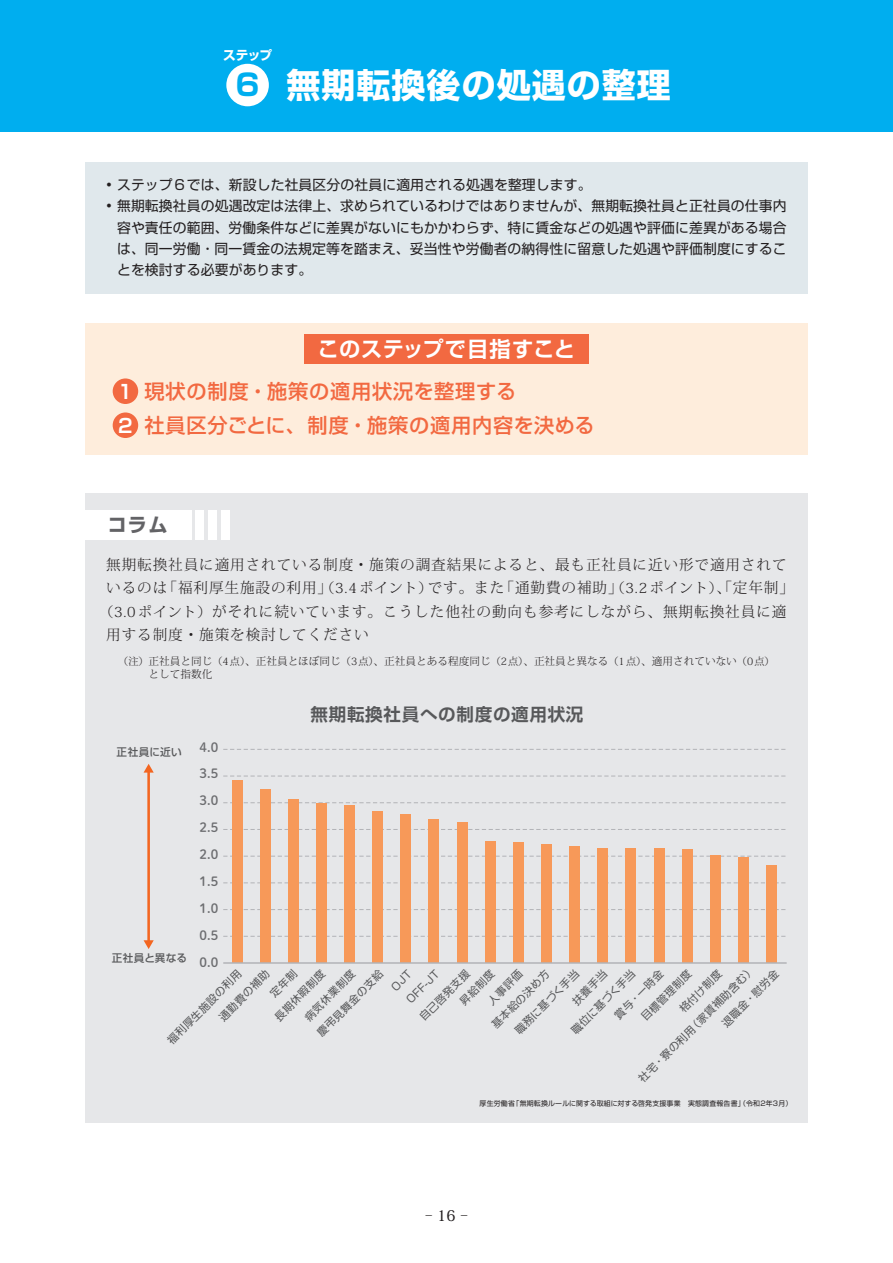
<style>
.page{position:relative;width:893px;height:1263px;background:#fff}
.page>*{position:absolute;margin:0;border:0;box-sizing:border-box;transform-origin:0 0}
.t1{font:700 34.05px "Shin Go Pr 6 N";letter-spacing:.03em;color:#fff}
.t2{font:700 29.7px "Shin Go Pr 6 N";color:#00aeef}
.t3{font:700 21.3px "Shin Go Pr 6 N De";letter-spacing:.02em;color:#fff}
.t4{font:500 20.25px/34px "Shin Go Pr 6 N";letter-spacing:.04em;color:#f26941}
.t5{font:700 19.2px "Shin Go Pr 6 N";color:#636366}
.t6{font:700 19.2px "Shin Go Pr 6 N De";color:#fff}
.t7{font:700 17.55px "Shin Go Pr 6 N De";letter-spacing:.04em;color:#57585a}
.t8{font:500 14.85px "Koz Min Pr 6 N";color:#231f20}
.t9{font:300 14.55px "Koz Min Pr 6 N";letter-spacing:.06em;color:#231f20}
.t10{font:13.8px/21.3px "Shin Go Pr 6 N";letter-spacing:.01em;color:#231f20;text-align:justify}
.t11{font:12.75px/26.8px "P Shuei M Go Std B";color:#6c6d70;text-align:justify}
.t12{font:700 12.75px "Shin Go Pr 6 N";color:#fff}
.t13{font:10.65px/20px "Shin Go Pr 6 N";color:#57585a}
.t14{font:300 10.65px/13.5px "Koz Min Pr 6 N";color:#231f20}
.t15{font:500 10.65px "Shin Go Pr 6 N";letter-spacing:.03em;color:#57585a}
.t16{font:6.9px "Shin Go Pr 6 N";letter-spacing:.03em;color:#231f20}
.s1{font-family:"Shin Go Pr 6 N De";font-weight:700;font-size:19.2px;color:#fff}
.s2{font-size:13.95px}
.s3{font-size:10.05px}
</style>
<div class="page">
<div style="left:0;top:0;width:893px;height:132px;background:#00aeef"></div>
<div style="left:85px;top:162px;width:723px;height:131px;background:#e0e8ec"></div>
<div style="left:85px;top:323px;width:723px;height:132px;background:#feeddc"></div>
<div style="left:85px;top:493px;width:723px;height:630px;background:#e6e7e9"></div>
<hr style="left:147px;top:771px;width:3px;height:171px;background:#f36621">
<svg style="left:144px;top:764px;width:10px;height:9px"></svg>
<svg style="left:144px;top:940px;width:10px;height:9px"></svg>
<svg style="left:223px;top:749px;width:563px;height:1px"></svg>
<svg style="left:223px;top:776px;width:563px;height:1px"></svg>
<svg style="left:223px;top:802px;width:563px;height:1px"></svg>
<svg style="left:223px;top:829px;width:563px;height:1px"></svg>
<svg style="left:223px;top:856px;width:563px;height:1px"></svg>
<svg style="left:223px;top:882px;width:563px;height:1px"></svg>
<svg style="left:223px;top:909px;width:563px;height:1px"></svg>
<svg style="left:223px;top:936px;width:563px;height:1px"></svg>
<div style="left:232px;top:781px;width:10px;height:182px;background:#f79959"></div>
<div style="left:260px;top:789px;width:10px;height:174px;background:#f79959"></div>
<div style="left:288px;top:800px;width:11px;height:163px;background:#f79959"></div>
<div style="left:316px;top:804px;width:11px;height:159px;background:#f79959"></div>
<div style="left:344px;top:805px;width:11px;height:158px;background:#f79959"></div>
<div style="left:372px;top:811px;width:11px;height:152px;background:#f79959"></div>
<div style="left:401px;top:814px;width:10px;height:149px;background:#f79959"></div>
<div style="left:429px;top:820px;width:10px;height:143px;background:#f79959"></div>
<div style="left:457px;top:822px;width:10px;height:141px;background:#f79959"></div>
<div style="left:485px;top:841px;width:11px;height:122px;background:#f79959"></div>
<div style="left:513px;top:842px;width:11px;height:121px;background:#f79959"></div>
<div style="left:541px;top:844px;width:11px;height:119px;background:#f79959"></div>
<div style="left:569px;top:846px;width:11px;height:117px;background:#f79959"></div>
<div style="left:597px;top:848px;width:11px;height:115px;background:#f79959"></div>
<div style="left:626px;top:848px;width:10px;height:115px;background:#f79959"></div>
<div style="left:654px;top:848px;width:10px;height:115px;background:#f79959"></div>
<div style="left:682px;top:849px;width:10px;height:114px;background:#f79959"></div>
<div style="left:710px;top:855px;width:11px;height:108px;background:#f79959"></div>
<div style="left:738px;top:858px;width:11px;height:105px;background:#f79959"></div>
<div style="left:766px;top:865px;width:11px;height:98px;background:#f79959"></div>
<hr style="left:223px;top:962px;width:564px;height:2px;background:#b2b3b7">
<div style="left:226px;top:64px;width:43px;height:42px;background:#fff;border-radius:50%"></div>
<div style="left:304px;top:334px;width:285px;height:30px;background:#f26941"></div>
<div style="left:113px;top:412px;width:25px;height:26px;background:#f26941;border-radius:50%"></div>
<div style="left:113px;top:378px;width:25px;height:26px;background:#f26941;border-radius:50%"></div>
<div style="left:196px;top:510px;width:8px;height:30px;background:#fff"></div>
<div style="left:208px;top:510px;width:9px;height:30px;background:#fff"></div>
<div style="left:221px;top:510px;width:9px;height:30px;background:#fff"></div>
<div style="left:85px;top:510px;width:106px;height:30px;background:#fff"></div>
<p class="t12" style="left:223px;top:45px;width:50px">ステップ</p>
<h2 class="t2" style="left:235px;top:62px;width:26px">6</h2>
<h1 class="t1" style="left:286px;top:58px;width:386px">無期転換後の処遇の整理</h1>
<p class="t10" style="left:106px;top:173px;width:487px">• ステップ6では、新設した社員区分の社員に適用される処遇を整理します。</p>
<p class="t10" style="left:117px;top:195px;width:671px;text-indent:-11px">• 無期転換社員の処遇改定は法律上、求められているわけではありませんが、無期転換社員と正社員の仕事内容や責任の範囲、労働条件などに差異がないにもかかわらず、特に賃金などの処遇や評価に差異がある場合は、同一労働・同一賃金の法規定等を踏まえ、妥当性や労働者の納得性に留意した処遇や評価制度にすることを検討する必要があります。</p>
<h3 class="t3" style="left:318px;top:331px;width:259px">このステップで目指すこと</h3>
<h3 class="t4" style="left:118px;top:374px;width:478px;text-indent:26px">現状の制度・施策の適用状況を整理する<br><span class="s1">2</span> 社員区分ごとに、制度・施策の適用内容を決める</h3>
<h3 class="t6" style="left:118px;top:375px;width:16px">1</h3>
<h3 class="t5" style="left:108px;top:510px;width:61px">コラム</h3>
<p class="t9" style="left:106px;top:556px;width:682px">無期転換社員に適用されている制度・施策の調査結果によると、最も正社員に近い形で適用されて</p>
<p class="t9" style="left:106px;top:580px;width:689px">いるのは「福利厚生施設の利用」<span class="s2">（3.4ポイント）</span>です。また「通勤費の補助」<span class="s2">（3.2ポイント）</span>、「定年制」</p>
<p class="t9" style="left:99px;top:603px;width:689px"><span class="s2">（3.0ポイント）</span>がそれに続いています。こうした他社の動向も参考にしながら、無期転換社員に適</p>
<p class="t9" style="left:106px;top:626px;width:264px">用する制度・施策を検討してください</p>
<p class="t14" style="left:149px;top:654px;width:628px;text-indent:-30px"><span class="s3">（注）</span>正社員と同じ<span class="s3">（4点）</span>、正社員とほぼ同じ<span class="s3">（3点）</span>、正社員とある程度同じ<span class="s3">（2点）</span>、正社員と異なる<span class="s3">（1点）</span>、適用されていない<span class="s3">（0点）</span>として指数化</p>
<p class="t7" style="left:311px;top:700px;width:274px">無期転換社員への制度の適用状況</p>
<p class="t11" style="left:199px;top:733px;width:20px">4.0<br>3.5<br>3.0<br>2.5<br>2.0<br>1.5<br>1.0<br>0.5<br>0.0</p>
<p class="t15" style="left:117px;top:743px;width:67px">正社員に近い</p>
<p class="t15" style="left:112px;top:949px;width:77px">正社員と異なる</p>
<p class="t13" style="left:311px;top:1027px;width:90px;rotate:-45deg">慶弔見舞金の支給</p>
<p class="t13" style="left:284px;top:996px;width:67px;line-height:21.1px;text-indent:-21px;rotate:-45deg">長期休暇制度<br>病気休業制度</p>
<p class="t13" style="left:213px;top:1011px;width:67px;rotate:-45deg">通勤費の補助</p>
<p class="t13" style="left:162px;top:1034px;width:101px;rotate:-45deg">福利厚生施設の利用</p>
<p class="t13" style="left:621px;top:997px;width:67px;text-indent:-18px;rotate:-45deg">賞与・一時金<br>目標管理制度</p>
<p class="t13" style="left:716px;top:1017px;width:76px;rotate:-45deg">退職金・慰労金</p>
<p class="t13" style="left:414px;top:1011px;width:67px;rotate:-45deg">自己啓発支援</p>
<p class="t13" style="left:468px;top:981px;width:45px;text-indent:-20px;rotate:-45deg">昇給制度<br>人事評価</p>
<p class="t13" style="left:674px;top:1003px;width:56px;rotate:-45deg">格付け制度</p>
<p class="t13" style="left:486px;top:1018px;width:78px;rotate:-45deg">基本給の決め方</p>
<p class="t13" style="left:633px;top:1073px;width:161px;rotate:-45deg">社宅・寮の利用（家賃補助含む）</p>
<p class="t13" style="left:401px;top:994px;width:43px;rotate:-45deg">OFF-JT</p>
<p class="t13" style="left:566px;top:1024px;width:87px;rotate:-45deg">職位に基づく手当</p>
<p class="t13" style="left:509px;top:1024px;width:87px;rotate:-45deg">職務に基づく手当</p>
<p class="t13" style="left:567px;top:995px;width:45px;rotate:-45deg">扶養手当</p>
<p class="t16" style="left:480px;top:1097px;width:314px">厚生労働省「無期転換ルールに関する取組に対する啓発支援事業　実態調査報告書」（令和2年3月）</p>
<p class="t8" style="left:425px;top:1207px;width:44px">- 16 -</p>
</div>
